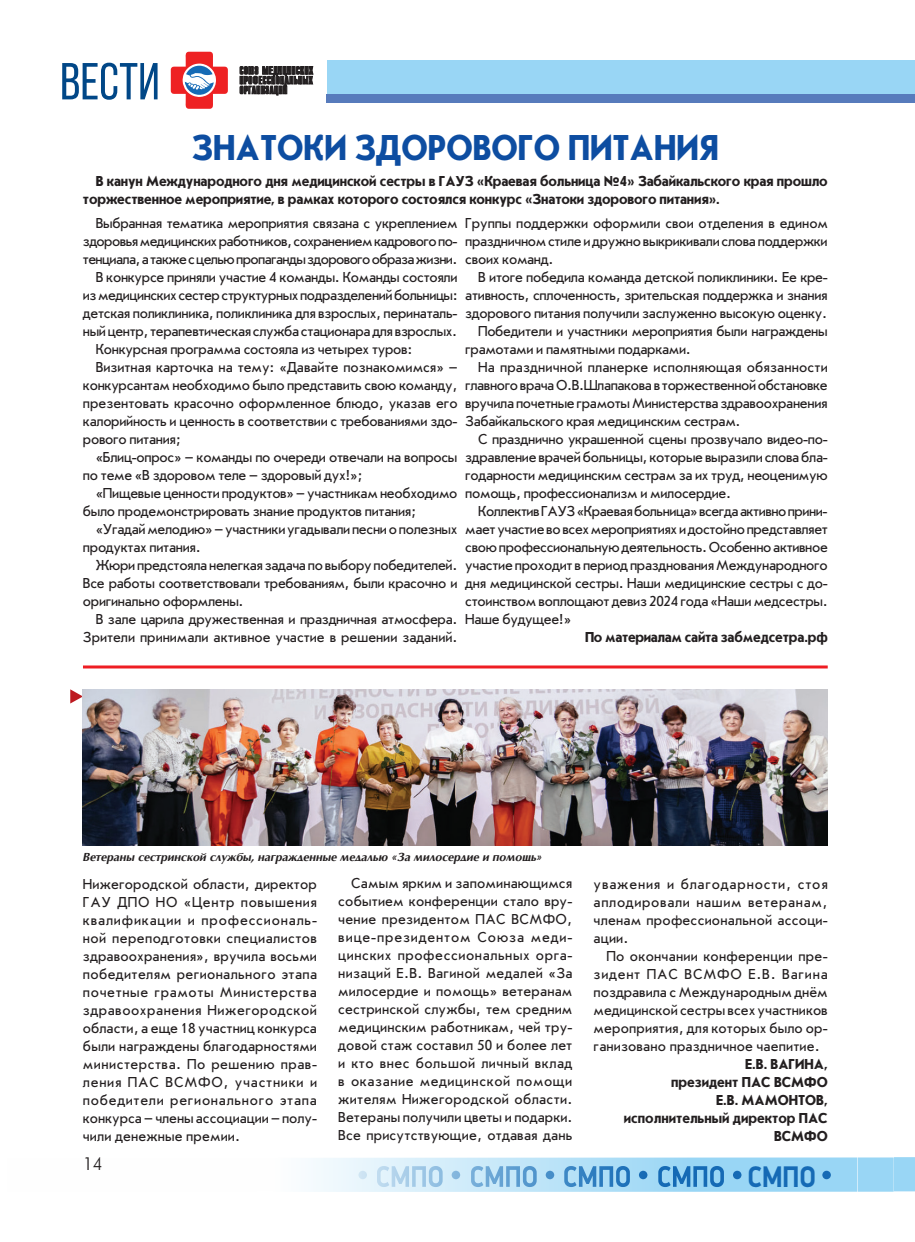
<style>
.page{position:relative;width:915px;height:1242px;background:#fff}
.page>*{position:absolute;margin:0;border:0;box-sizing:border-box;transform-origin:0 0}
.t1{font:51.9px "Bebas Neue";color:#014787}
.t2{font:700 37.5px "Journal Sans C";color:#0d4da1;scale:.91 1}
.t3{font:700 30px "PF Din Display Pro";color:#156ab5;scale:.87 1}
.t4{font:18px "Futuris Cyrillic";color:#231f20}
.t5{font:15px/18px "Journal Sans C";letter-spacing:-.02em;color:#231f20;text-align:justify;scale:.95 1}
.t6{font:700 15px/18px "Journal Sans C";letter-spacing:-.01em;color:#231f20;text-align:right;scale:.95 1}
.t7{font:15px "Journal Sans C";color:#231f20;scale:.95 1}
.t8{font:15px "Journal Sans C";letter-spacing:-.04em;color:#231f20;scale:.95 1}
.t9{font:15px "Journal Sans C";letter-spacing:-.045em;color:#231f20;scale:.95 1}
.t10{font:15px "Journal Sans C";letter-spacing:.01em;color:#231f20;scale:.95 1}
.t11{font:italic 700 12px "AG Opus";color:#231f20}
.t12{font:10.95px/9.8px "Compact C";letter-spacing:.02em;color:#231f20;text-align:justify;scale:1.16 1}
</style>
<div class="page">
<svg style="left:313px;top:1157px;width:544px;height:35px;background:#b9e2f7"></svg>
<svg style="left:358px;top:1166px;width:383px;height:21px;background:#94c5e6"></svg>
<div style="left:822px;top:1170px;width:8px;height:9px;background:#156ab5;border-radius:50%"></div>
<div style="left:893px;top:1157px;width:21px;height:34px;background:#99d6f5"></div>
<div style="left:893px;top:61px;width:21px;height:34px;background:#99d6f5"></div>
<div style="left:893px;top:94px;width:21px;height:8px;background:#577bbc"></div>
<div style="left:326px;top:61px;width:567px;height:34px;background:#99d6f5"></div>
<svg style="left:171px;top:52px;width:57px;height:57px"></svg>
<div style="left:326px;top:94px;width:567px;height:8px;background:#577bbc"></div>
<div style="left:857px;top:1157px;width:36px;height:34px;background:#99d6f5"></div>
<svg style="left:239px;top:66px;width:74px;height:29px"></svg>
<hr style="left:83px;top:665px;width:744px;height:3px;background:#ee1d23">
<svg style="left:70px;top:689px;width:13px;height:14px"></svg>
<img style="left:83px;top:689px;width:744px;height:156px">
<h1 class="t1" style="left:60px;top:53px;width:101px">ВЕСТИ</h1>
<p class="t12" style="left:239px;top:66px;width:65px">СОЮЗ МЕДИЦИНСКИХ ПРОФЕССИОНАЛЬНЫХ ОРГАНИЗАЦИЙ</p>
<h2 class="t2" style="left:192px;top:128px;width:257px">Знатоки здорово</h2>
<h2 class="t2" style="left:517px;top:128px;width:222px">го питания</h2>
<p class="t6" style="left:83px;top:173px;width:785px;text-align:left;text-indent:13px">В канун Международного дня медицинской сестры в ГАУЗ «Краевая больница №4» Забайкальского края прошло торжественное мероприятие, в рамках которого состоялся конкурс «Знатоки здорового питания».</p>
<p class="t5" style="left:96px;top:214px;width:382px">Выбранная тематика мероприятия связана с укреплением</p>
<p class="t8" style="left:83px;top:233px;width:395px">здоровья медицинских работников, сохранением кадрового по-</p>
<p class="t9" style="left:83px;top:251px;width:395px">тенциала, а также с целью пропаганды здорового образа жизни.</p>
<p class="t5" style="left:96px;top:268px;width:382px">В конкурсе приняли участие 4 команды. Команды состояли</p>
<p class="t5" style="left:83px;top:286px;width:396px">из медицинских сестер структурных подразделений больницы:</p>
<p class="t5" style="left:83px;top:304px;width:395px">детская поликлиника, поликлиника для взрослых, перинаталь-</p>
<p class="t5" style="left:83px;top:322px;width:395px">ный центр, терапевтическая служба стационара для взрослых.</p>
<p class="t5" style="left:96px;top:340px;width:335px">Конкурсная программа состояла из четырех туров:</p>
<p class="t7" style="left:96px;top:359px;width:382px">Визитная карточка на тему: «Давайте познакомимся» –</p>
<p class="t5" style="left:83px;top:376px;width:395px">конкурсантам необходимо было представить свою команду,</p>
<p class="t7" style="left:83px;top:395px;width:396px">презентовать красочно оформленное блюдо, указав его</p>
<p class="t5" style="left:83px;top:412px;width:395px">калорийность и ценность в соответствии с требованиями здо-</p>
<p class="t5" style="left:83px;top:430px;width:104px">рового питания;</p>
<p class="t5" style="left:96px;top:448px;width:382px">«Блиц-опрос» – команды по очереди отвечали на вопросы</p>
<p class="t5" style="left:83px;top:466px;width:295px">по теме «В здоровом теле – здоровый дух!»;</p>
<p class="t5" style="left:96px;top:484px;width:382px">«Пищевые ценности продуктов» – участникам необходимо</p>
<p class="t5" style="left:83px;top:502px;width:352px">было продемонстрировать знание продуктов питания;</p>
<p class="t5" style="left:96px;top:520px;width:382px">«Угадай мелодию» – участники угадывали песни о полезных</p>
<p class="t5" style="left:83px;top:538px;width:125px">продуктах питания.</p>
<p class="t5" style="left:96px;top:556px;width:382px">Жюри предстояла нелегкая задача по выбору победителей.</p>
<p class="t5" style="left:83px;top:574px;width:395px">Все работы соответствовали требованиям, были красочно и</p>
<p class="t5" style="left:83px;top:592px;width:170px">оригинально оформлены.</p>
<p class="t5" style="left:96px;top:610px;width:382px">В зале царила дружественная и праздничная атмосфера.</p>
<p class="t7" style="left:83px;top:629px;width:395px">Зрители принимали активное участие в решении заданий.</p>
<p class="t5" style="left:465px;top:214px;width:383px">Группы поддержки оформили свои отделения в едином праздничном стиле и дружно выкрикивали слова поддержки своих команд.</p>
<p class="t5" style="left:478px;top:268px;width:369px">В итоге победила команда детской поликлиники. Ее кре-</p>
<p class="t5" style="left:465px;top:286px;width:383px">ативность, сплоченность, зрительская поддержка и знания</p>
<p class="t5" style="left:465px;top:304px;width:382px">здорового питания получили заслуженно высокую оценку.</p>
<p class="t5" style="left:478px;top:322px;width:369px">Победители и участники мероприятия были награждены</p>
<p class="t5" style="left:465px;top:340px;width:239px">грамотами и памятными подарками.</p>
<p class="t10" style="left:478px;top:359px;width:369px">На праздничной планерке исполняющая обязанности</p>
<p class="t5" style="left:465px;top:376px;width:383px">главного врача О.В.Шлапакова в торжественной обстановке</p>
<p class="t5" style="left:465px;top:394px;width:383px">вручила почетные грамоты Министерства здравоохранения</p>
<p class="t5" style="left:465px;top:412px;width:291px">Забайкальского края медицинским сестрам.</p>
<p class="t5" style="left:478px;top:430px;width:369px">С празднично украшенной сцены прозвучало видео-по-</p>
<p class="t5" style="left:465px;top:448px;width:383px">здравление врачей больницы, которые выразили слова бла-</p>
<p class="t5" style="left:465px;top:466px;width:383px">годарности медицинским сестрам за их труд, неоценимую</p>
<p class="t5" style="left:465px;top:484px;width:281px">помощь, профессионализм и милосердие.</p>
<p class="t5" style="left:478px;top:502px;width:369px">Коллектив ГАУЗ «Краевая больница» всегда активно прини-</p>
<p class="t5" style="left:465px;top:520px;width:383px">мает участие во всех мероприятиях и достойно представляет</p>
<p class="t5" style="left:465px;top:538px;width:383px">свою профессиональную деятельность. Особенно активное</p>
<p class="t5" style="left:465px;top:556px;width:383px">участие проходит в период празднования Международного</p>
<p class="t5" style="left:465px;top:574px;width:383px">дня медицинской сестры. Наши медицинские сестры с до-</p>
<p class="t5" style="left:465px;top:592px;width:383px">стоинством воплощают девиз 2024 года «Наши медсестры.</p>
<p class="t5" style="left:465px;top:610px;width:113px">Наше будущее!»</p>
<p class="t6" style="left:584px;top:628px;width:257px">По материалам сайта забмедсетра.рф</p>
<p class="t11" style="left:83px;top:850px;width:461px">Ветераны сестринской службы, награжденные медалью «За милосердие и помощь»</p>
<p class="t5" style="left:83px;top:875px;width:248px">Нижегородской области, директор ГАУ ДПО НО «Центр повышения квалификации и профессиональ&shy;ной переподготовки специалистов здравоохранения», вручила восьми победителям регионального этапа почетные грамоты Министерства здравоохранения Нижегородской области, а еще 18 участниц конкурса были награждены благодарностями министерства. По решению прав&shy;ления ПАС ВСМФО, участники и победители регионального этапа конкурса – члены ассоциации – полу&shy;чили денежные премии.</p>
<p class="t5" style="left:593px;top:875px;width:248px">уважения и благодарности, стоя аплодировали нашим ветеранам, членам профессиональной ассоци&shy;ации.</p>
<p class="t5" style="left:338px;top:874px;width:248px;text-indent:13px">Самым ярким и запоминающимся событием конференции стало вру&shy;чение президентом ПАС ВСМФО, вице-президентом Союза меди&shy;цинских профессиональных орга&shy;низаций Е.В. Вагиной медалей «За милосердие и помощь» ветеранам сестринской службы, тем средним медицинским работникам, чей тру&shy;довой стаж составил 50 и более лет и кто внес большой личный вклад в оказание медицинской помощи жителям Нижегородской области.<br>Ветераны получили цветы и подарки.<br>Все присутствующие, отдавая дань</p>
<p class="t5" style="left:593px;top:947px;width:248px;text-indent:13px">По окончании конференции пре&shy;зидент ПАС ВСМФО Е.В. Вагина поздравила с Международным днём медицинской сестры всех участников мероприятия, для которых было ор&shy;ганизовано праздничное чаепитие.</p>
<p class="t6" style="left:623px;top:1055px;width:216px">Е.В. Вагина,<br>президент ПАС ВСМФО<br>Е.В. Мамонтов, исполнительный директор ПАС<br>ВСМФО</p>
<p class="t4" style="left:83px;top:1154px;width:21px">14</p>
<h3 class="t3" style="left:747px;top:1158px;width:80px">СМПО</h3>
<h3 class="t3" style="left:766px;top:1158px;width:80px">СМПО</h3>
</div>
